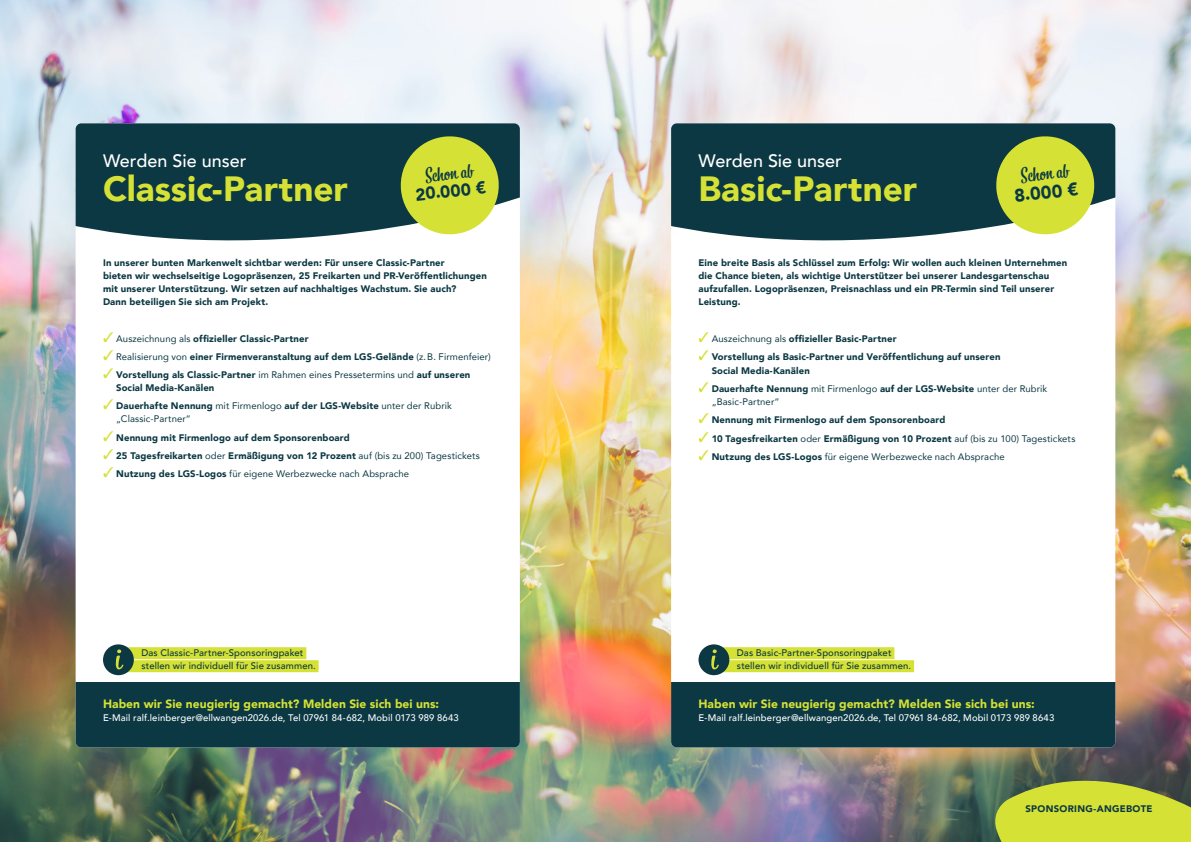
<style>
.page{position:relative;width:1191px;height:842px;background:#fff}
.page>*{position:absolute;margin:0;border:0;box-sizing:border-box;transform-origin:0 0}
.t1{font:900 35px "Avenir";color:#d5e135}
.t2{font:19.3px "Bistro Script";color:#0b3843}
.t3{font:500 18px "Avenir";color:#fff}
.t4{font:900 18px "Avenir";color:#0b3843}
.t5{font:900 17.1px "Avenir";color:#0b3843}
.t6{font:900 12px "Avenir";letter-spacing:.005em;color:#d5e135}
.t7{font:900 9.5px/13px "Avenir";letter-spacing:.015em;color:#0b3843}
.t8{font:9.5px/13px "Avenir";letter-spacing:.01em;color:#0b3843}
.t9{font:500 9.5px "Avenir";letter-spacing:.01em;color:#fff}
.t10{font:500 9.5px/13px "Avenir";letter-spacing:.015em;color:#0b3843}
.t11{font:900 9.5px "Avenir";letter-spacing:.035em;color:#0b3843}
.s1{color:#d5e135}
.s2{font-weight:400}
.s3{font-weight:900}
</style>
<div class="page">
<img style="left:0;top:0;width:1191px;height:842px">
<div style="left:76px;top:123px;width:444px;height:624px;background:#fff;border-radius:6px"></div>
<div style="left:76px;top:682px;width:444px;height:65px;background:#0b3843"></div>
<svg style="left:76px;top:123px;width:444px;height:118px;background:#1c4650"></svg>
<div style="left:671px;top:123px;width:444px;height:624px;background:#fff;border-radius:6px"></div>
<div style="left:671px;top:682px;width:444px;height:65px;background:#0b3843"></div>
<svg style="left:671px;top:123px;width:444px;height:118px;background:#1c4650"></svg>
<div style="left:111px;top:647px;width:195px;height:12px;background:#d5e135"></div>
<div style="left:111px;top:660px;width:207px;height:12px;background:#d5e135"></div>
<div style="left:103px;top:644px;width:31px;height:31px;background:#0b3843;border-radius:50%"></div>
<svg style="left:115px;top:649px;width:8px;height:20px"></svg>
<div style="left:706px;top:647px;width:188px;height:12px;background:#d5e135"></div>
<div style="left:706px;top:660px;width:208px;height:12px;background:#d5e135"></div>
<div style="left:698px;top:644px;width:31px;height:31px;background:#0b3843;border-radius:50%"></div>
<svg style="left:711px;top:649px;width:8px;height:20px"></svg>
<svg style="left:992px;top:773px;width:199px;height:69px;background:#afbc3b"></svg>
<svg style="left:398px;top:134px;width:103px;height:103px;background:#b4c54d"></svg>
<svg style="left:993px;top:134px;width:103px;height:103px;background:#b4c54d"></svg>
<h3 class="t3" style="left:103px;top:146px;width:145px">Werden Sie unser</h3>
<h1 class="t1" style="left:103px;top:159px;width:246px">Classic-Partner</h1>
<h2 class="t2" style="left:423px;top:164px;width:50px;rotate:-6deg">Schon ab</h2>
<h3 class="t5" style="left:414px;top:180px;width:72px;rotate:-6deg">20.000 €</h3>
<p class="t7" style="left:103px;top:256px;width:385px">In unserer bunten Markenwelt sichtbar werden: Für unsere Classic-Partner<br>bieten wir wechselseitige Logopräsenzen, 25 Freikarten und PR-Veröffentlichungen mit unserer Unterstützung. Wir setzen auf nachhaltiges Wachstum. Sie auch?<br>Dann beteiligen Sie sich am Projekt.</p>
<p class="t7" style="left:103px;top:332px;width:207px"><span class="s1">✓</span> <span class="s2">Auszeichnung als</span> offizieller Classic-Partner</p>
<p class="t7" style="left:103px;top:350px;width:389px"><span class="s1">✓</span> <span class="s2">Realisierung von</span> einer Firmenveranstaltung auf dem LGS-Gelände <span class="s2">(z.B. Firmenfeier)</span></p>
<p class="t7" style="left:116px;top:368px;width:356px;text-indent:-13px"><span class="s1">✓</span> Vorstellung als Classic-Partner <span class="s2">im Rahmen eines Pressetermins und</span> auf unseren<br>Social Media-Kanälen</p>
<p class="t8" style="left:116px;top:399px;width:337px;text-indent:-13px"><span class="s1">✓</span> <span class="s3">Dauerhafte Nennung</span> mit Firmenlogo <span class="s3">auf der LGS-Website</span> unter der Rubrik „Classic-Partner“</p>
<p class="t7" style="left:103px;top:431px;width:248px"><span class="s1">✓</span> Nennung mit Firmenlogo auf dem Sponsorenboard</p>
<p class="t7" style="left:103px;top:449px;width:378px"><span class="s1">✓</span> 25 Tagesfreikarten <span class="s2">oder</span> Ermäßigung von 12 Prozent <span class="s2">auf (bis zu 200) Tagestickets</span></p>
<p class="t8" style="left:103px;top:467px;width:308px"><span class="s1">✓</span> <span class="s3">Nutzung des LGS-Logos</span> für eigene Werbezwecke nach Absprache</p>
<h3 class="t3" style="left:698px;top:146px;width:145px">Werden Sie unser</h3>
<h1 class="t1" style="left:698px;top:159px;width:220px">Basic-Partner</h1>
<h2 class="t2" style="left:1019px;top:164px;width:50px;rotate:-6deg">Schon ab</h2>
<h3 class="t4" style="left:1012px;top:180px;width:66px;rotate:-6deg">8.000 €</h3>
<p class="t7" style="left:698px;top:256px;width:370px">Eine breite Basis als Schlüssel zum Erfolg: Wir wollen auch kleinen Unternehmen die Chance bieten, als wichtige Unterstützer bei unserer Landesgartenschau aufzufallen. Logopräsenzen, Preisnachlass und ein PR-Termin sind Teil unserer Leistung.</p>
<p class="t7" style="left:698px;top:332px;width:200px"><span class="s1">✓</span> <span class="s2">Auszeichnung als</span> offizieller Basic-Partner</p>
<p class="t7" style="left:711px;top:350px;width:290px;line-height:13.5px;text-indent:-13px"><span class="s1">✓</span> Vorstellung als Basic-Partner und Veröffentlichung auf unseren<br>Social Media-Kanälen</p>
<p class="t8" style="left:711px;top:382px;width:337px;text-indent:-13px"><span class="s1">✓</span> <span class="s3">Dauerhafte Nennung</span> mit Firmenlogo <span class="s3">auf der LGS-Website</span> unter der Rubrik „Basic-Partner“</p>
<p class="t7" style="left:698px;top:413px;width:248px"><span class="s1">✓</span> Nennung mit Firmenlogo auf dem Sponsorenboard</p>
<p class="t7" style="left:698px;top:432px;width:378px"><span class="s1">✓</span> 10 Tagesfreikarten <span class="s2">oder</span> Ermäßigung von 10 Prozent <span class="s2">auf (bis zu 100) Tagestickets</span></p>
<p class="t8" style="left:698px;top:450px;width:308px"><span class="s1">✓</span> <span class="s3">Nutzung des LGS-Logos</span> für eigene Werbezwecke nach Absprache</p>
<p class="t10" style="left:141px;top:646px;width:176px">Das Classic-Partner-Sponsoringpaket stellen wir individuell für Sie zusammen.</p>
<p class="t10" style="left:737px;top:646px;width:176px">Das Basic-Partner-Sponsoringpaket stellen wir individuell für Sie zusammen.</p>
<p class="t6" style="left:103px;top:694px;width:338px">Haben wir Sie neugierig gemacht? Melden Sie sich bei uns:</p>
<p class="t9" style="left:103px;top:710px;width:357px">E-Mail ralf.leinberger@ellwangen2026.de, Tel 07961 84-682, Mobil 0173 989 8643</p>
<p class="t6" style="left:698px;top:694px;width:338px">Haben wir Sie neugierig gemacht? Melden Sie sich bei uns:</p>
<p class="t9" style="left:698px;top:710px;width:357px">E-Mail ralf.leinberger@ellwangen2026.de, Tel 07961 84-682, Mobil 0173 989 8643</p>
<p class="t11" style="left:1025px;top:801px;width:129px">SPONSORING-ANGEBOTE</p>
</div>
